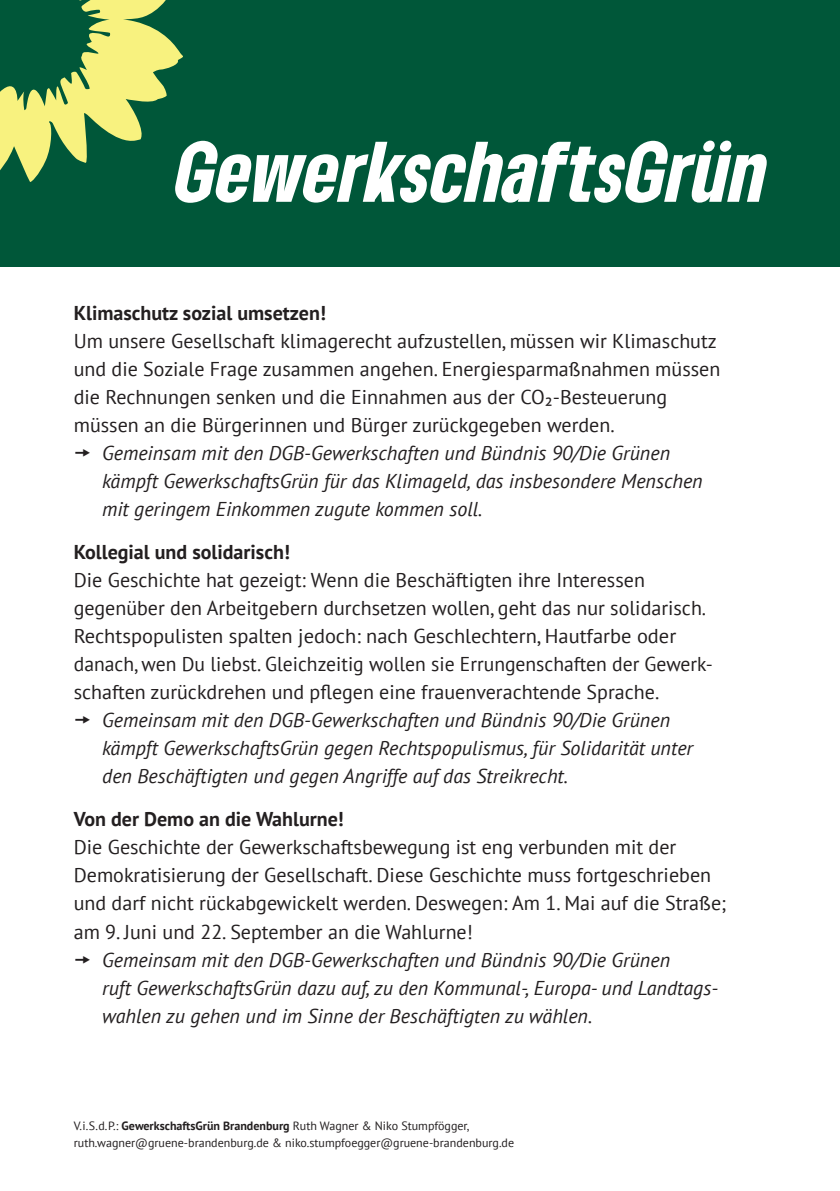
<style>
.page{position:relative;width:840px;height:1191px;background:#fff}
.page>*{position:absolute;margin:0;border:0;box-sizing:border-box;transform-origin:0 0}
.t1{font:italic 900 condensed 80px "Gruene Type";color:#fff}
.t2{font:20px/28px "PT Sans";color:#231f20}
.t3{font:italic 20px/28px "PT Sans";color:#231f20}
.t4{font:700 20px "PT Sans";color:#231f20}
.t5{font:12px/16.8px "PT Sans";color:#231f20}
.s1{font-weight:700}
</style>
<div class="page">
<div style="left:0;top:0;width:839px;height:266px;background:#005739"></div>
<svg style="left:0;top:0;width:183px;height:182px"></svg>
<h1 class="t1" style="left:176px;top:118px;width:593px">GewerkschaftsGrün</h1>
<p class="t4" style="left:74px;top:300px;width:253px">Klimaschutz sozial umsetzen!</p>
<p class="t2" style="left:74px;top:327px;width:647px">Um unsere Gesellschaft klimagerecht aufzustellen, müssen wir Klimaschutz und die Soziale Frage zusammen angehen. Energiesparmaßnahmen müssen die Rechnungen senken und die Einnahmen aus der CO₂-Besteuerung müssen an die Bürgerinnen und Bürger zurückgegeben werden.</p>
<p class="t3" style="left:102px;top:439px;width:601px;text-indent:-28px">▼ Gemeinsam mit den DGB-Gewerkschaften und Bündnis 90/Die Grünen kämpft GewerkschaftsGrün für das Klimageld, das insbesondere Menschen mit geringem Einkommen zugute kommen soll.</p>
<p class="t4" style="left:74px;top:539px;width:217px">Kollegial und solidarisch!</p>
<p class="t2" style="left:74px;top:566px;width:640px">Die Geschichte hat gezeigt: Wenn die Beschäftigten ihre Interessen gegenüber den Arbeitgebern durchsetzen wollen, geht das nur solidarisch.<br>Rechtspopulisten spalten jedoch: nach Geschlechtern, Hautfarbe oder danach, wen Du liebst. Gleichzeitig wollen sie Errungenschaften der Gewerk&shy;schaften zurückdrehen und pflegen eine frauenverachtende Sprache.</p>
<p class="t3" style="left:102px;top:706px;width:592px;text-indent:-28px">▼ Gemeinsam mit den DGB-Gewerkschaften und Bündnis 90/Die Grünen kämpft GewerkschaftsGrün gegen Rechtspopulismus, für Solidarität unter den Beschäftigten und gegen Angriffe auf das Streikrecht.</p>
<p class="t4" style="left:74px;top:806px;width:271px">Von der Demo an die Wahlurne!</p>
<p class="t2" style="left:74px;top:833px;width:653px">Die Geschichte der Gewerkschaftsbewegung ist eng verbunden mit der Demokratisierung der Gesellschaft. Diese Geschichte muss fortgeschrieben und darf nicht rückabgewickelt werden. Deswegen: Am 1. Mai auf die Straße; am 9. Juni und 22. September an die Wahlurne!</p>
<p class="t3" style="left:102px;top:945px;width:617px;text-indent:-28px">▼ Gemeinsam mit den DGB-Gewerkschaften und Bündnis 90/Die Grünen<br>ruft GewerkschaftsGrün dazu auf, zu den Kommunal-, Europa- und Landtags&shy;wahlen zu gehen und im Sinne der Beschäftigten zu wählen.</p>
<p class="t5" style="left:74px;top:1117px;width:441px">V.i.S.d.P.: <span class="s1">GewerkschaftsGrün Brandenburg</span> Ruth Wagner &amp; Niko Stumpfögger, ruth.wagner@gruene-brandenburg.de &amp; niko.stumpfoegger@gruene-brandenburg.de</p>
</div>
